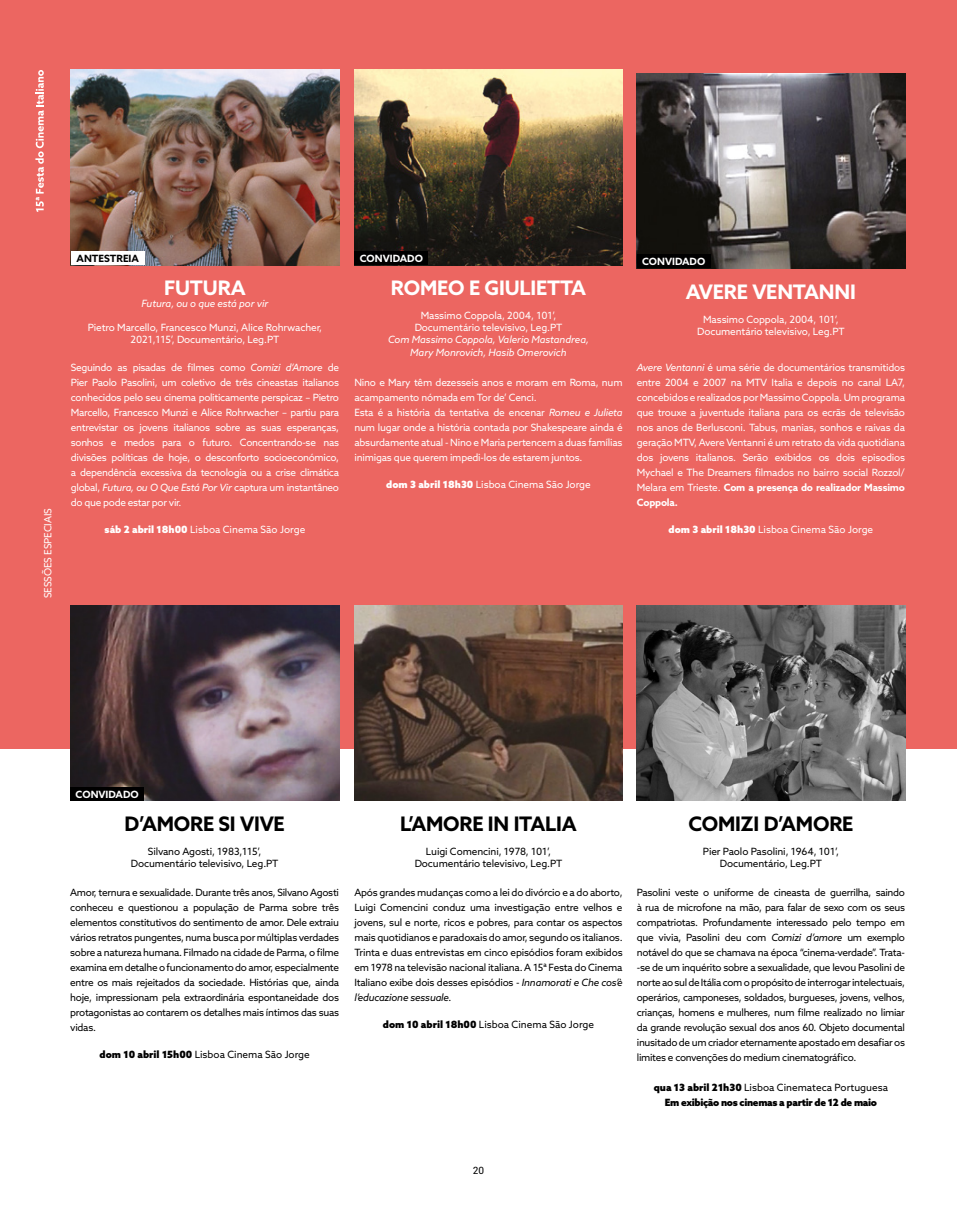
<style>
.page{position:relative;width:957px;height:1205px;background:#fff}
.page>*{position:absolute;margin:0;border:0;box-sizing:border-box;transform-origin:0 0}
.t1{font:700 20px "Azo Sans";letter-spacing:-.01em;color:#000}
.t2{font:700 20px "Azo Sans";letter-spacing:-.01em;color:#fff}
.t3{font:10px/15px "Azo Sans";letter-spacing:-.02em;color:#000;text-align:center}
.t4{font:10px/15px "Azo Sans";letter-spacing:-.02em;color:#fff;text-align:center}
.t5{font:10px "Azo Sans";color:#fff}
.t6{font:italic 10px/12px "Azo Sans";letter-spacing:-.01em;color:#fff;text-align:center}
.t7{font:900 10px/15px "Azo Sans";letter-spacing:-.03em;color:#000;text-align:center}
.t8{font:10px "Azo Sans";color:#000}
.t9{font:700 10px "Azo Sans";color:#fff}
.t10{font:700 10px "Azo Sans";color:#000}
.t11{font:10px "Roboto";color:#000}
.s1{font-style:italic}
.s2{font-weight:900}
.s3{font-weight:700}
.s4{font-weight:400}
</style>
<div class="page">
<div style="left:0;top:0;width:957px;height:749px;background:#ec6661"></div>
<img style="left:354px;top:70px;width:268px;height:195px">
<div style="left:354px;top:251px;width:74px;height:14px;background:#000"></div>
<img style="left:637px;top:73px;width:268px;height:195px">
<div style="left:637px;top:254px;width:73px;height:14px;background:#000"></div>
<img style="left:354px;top:605px;width:268px;height:195px">
<img style="left:637px;top:605px;width:268px;height:195px">
<img style="left:70px;top:605px;width:269px;height:195px">
<div style="left:70px;top:787px;width:74px;height:13px;background:#000"></div>
<img style="left:71px;top:70px;width:268px;height:195px">
<div style="left:71px;top:251px;width:73px;height:14px;background:#fff"></div>
<svg style="left:35px;top:70px;width:9px;height:142px"></svg>
<p class="t4" style="left:40px;top:598px;width:91px;rotate:-90deg">SESSÕES ESPECIAIS</p>
<p class="t10" style="left:77px;top:252px;width:64px">ANTESTREIA</p>
<h1 class="t2" style="left:164px;top:275px;width:83px">FUTURA</h1>
<p class="t6" style="left:141px;top:298px;width:129px">Futura, ou o que está por vir</p>
<p class="t4" style="left:88px;top:322px;width:236px;line-height:12px">Pietro Marcello, Francesco Munzi, Alice Rohrwacher,<br>2021,115’, Documentário, Leg.PT</p>
<p class="t4" style="left:71px;top:360px;width:270px;text-align:justify">Seguindo as pisadas de filmes como <span class="s1">Comizi d’Amore</span> de Pier Paolo Pasolini, um coletivo de três cineastas italianos conhecidos pelo seu cinema politicamente perspicaz – Pietro Marcello, Francesco Munzi e Alice Rohrwacher – partiu para entrevistar os jovens italianos sobre as suas esperanças, sonhos e medos para o futuro. Concentrando-se nas divisões políticas de hoje, o desconforto socioeconómico, a dependência excessiva da tecnologia ou a crise climática global, <span class="s1">Futura, ou O Que Está Por Vir</span> captura um instantâneo do que pode estar por vir.</p>
<p class="t5" style="left:105px;top:523px;width:202px"><span class="s2">sáb 2 abril 18h00</span> Lisboa Cinema São Jorge</p>
<p class="t9" style="left:360px;top:252px;width:65px">CONVIDADO</p>
<h1 class="t2" style="left:391px;top:275px;width:197px">ROMEO E GIULIETTA</h1>
<p class="t4" style="left:415px;top:310px;width:149px;line-height:12px">Massimo Coppola, 2004, 101’,<br>Documentário televisivo, Leg.PT</p>
<p class="t6" style="left:388px;top:334px;width:202px">Com Massimo Coppola, Valerio Mastandrea,<br>Mary Monrovich, Hasib Omerovich</p>
<p class="t4" style="left:354px;top:375px;width:270px;text-align:left">Nino e Mary têm dezesseis anos e moram em Roma, num acampamento nómada em Tor de’ Cenci.<br>Esta é a história da tentativa de encenar <span class="s1">Romeu e Julieta </span>num lugar onde a história contada por Shakespeare ainda é absurdamente atual - Nino e Maria pertencem a duas famílias inimigas que querem impedi-los de estarem juntos.</p>
<p class="t5" style="left:386px;top:478px;width:206px"><span class="s2">dom 3 abril 18h30</span> Lisboa Cinema São Jorge</p>
<p class="t9" style="left:642px;top:255px;width:65px">CONVIDADO</p>
<h1 class="t2" style="left:686px;top:278px;width:171px">AVERE VENTANNI</h1>
<p class="t4" style="left:697px;top:313px;width:149px;line-height:12px">Massimo Coppola, 2004, 101’,<br>Documentário televisivo, Leg.PT</p>
<p class="t4" style="left:637px;top:360px;width:270px;text-align:justify"><span class="s1">Avere Ventanni</span> é uma série de documentários transmitidos entre 2004 e 2007 na MTV Italia e depois no canal LA7, concebidos e realizados por Massimo Coppola. Um programa que trouxe a juventude italiana para os ecrãs de televisão nos anos de Berlusconi. Tabus, manias, sonhos e raivas da geração MTV, Avere Ventanni é um retrato da vida quotidiana dos jovens italianos. Serão exibidos os dois episodios Mychael e The Dreamers filmados no bairro social Rozzol/ Melara em Trieste. <span class="s3">Com a presença do realizador Massimo Coppola.</span></p>
<p class="t5" style="left:668px;top:523px;width:206px"><span class="s2">dom 3 abril 18h30</span> Lisboa Cinema São Jorge</p>
<p class="t9" style="left:76px;top:787px;width:65px">CONVIDADO</p>
<h1 class="t1" style="left:125px;top:810px;width:162px">D’AMORE SI VIVE</h1>
<p class="t3" style="left:131px;top:845px;width:149px;line-height:12px">Silvano Agosti, 1983,115’,<br>Documentário televisivo, Leg.PT</p>
<p class="t3" style="left:70px;top:885px;width:270px;text-align:justify">Amor, ternura e sexualidade. Durante três anos, Silvano Agosti conheceu e questionou a população de Parma sobre três elementos constitutivos do sentimento de amor. Dele extraiu vários retratos pungentes, numa busca por múltiplas verdades sobre a natureza humana. Filmado na cidade de Parma, o filme examina em detalhe o funcionamento do amor, especialmente entre os mais rejeitados da sociedade. Histórias que, ainda hoje, impressionam pela extraordinária espontaneidade dos protagonistas ao contarem os detalhes mais íntimos das suas vidas.</p>
<p class="t8" style="left:99px;top:1048px;width:212px"><span class="s2">dom 10 abril 15h00</span> Lisboa Cinema São Jorge</p>
<h1 class="t1" style="left:400px;top:810px;width:178px">L’AMORE IN ITALIA</h1>
<p class="t3" style="left:415px;top:845px;width:149px;line-height:12px">Luigi Comencini, 1978, 101’,<br>Documentário televisivo, Leg.PT</p>
<p class="t3" style="left:354px;top:885px;width:270px;text-align:justify">Após grandes mudanças como a lei do divórcio e a do aborto, Luigi Comencini conduz uma investigação entre velhos e jovens, sul e norte, ricos e pobres, para contar os aspectos mais quotidianos e paradoxais do amor, segundo os italianos.<br>Trinta e duas entrevistas em cinco episódios foram exibidos em 1978 na televisão nacional italiana. A 15ª Festa do Cinema Italiano exibe dois desses episódios - <span class="s1">Innamorati e Che cos’è l’educazione sessuale.</span></p>
<p class="t8" style="left:383px;top:1018px;width:213px"><span class="s2">dom 10 abril 18h00</span> Lisboa Cinema São Jorge</p>
<h1 class="t1" style="left:688px;top:810px;width:167px">COMIZI D’AMORE</h1>
<p class="t3" style="left:703px;top:845px;width:138px;line-height:12px">Pier Paolo Pasolini, 1964, 101’,<br>Documentário, Leg.PT</p>
<p class="t3" style="left:637px;top:885px;width:270px;text-align:justify">Pasolini veste o uniforme de cineasta de guerrilha, saindo à rua de microfone na mão, para falar de sexo com os seus compatriotas. Profundamente interessado pelo tempo em que vivia, Pasolini deu com <span class="s1">Comizi d’amore</span> um exemplo notável do que se chamava na época “cinema-verdade”. Trata--se de um inquérito sobre a sexualidade, que levou Pasolini de norte ao sul de Itália com o propósito de interrogar intelectuais, operários, camponeses, soldados, burgueses, jovens, velhos, crianças, homens e mulheres, num filme realizado no limiar da grande revolução sexual dos anos 60. Objeto documental inusitado de um criador eternamente apostado em desafiar os limites e convenções do medium cinematográfico.</p>
<p class="t7" style="left:654px;top:1080px;width:236px">qua 13 abril 21h30 <span class="s4">Lisboa Cinemateca Portuguesa<br></span>Em exibição nos cinemas a partir de 12 de maio</p>
<p class="t11" style="left:473px;top:1163px;width:13px">20</p>
</div>
